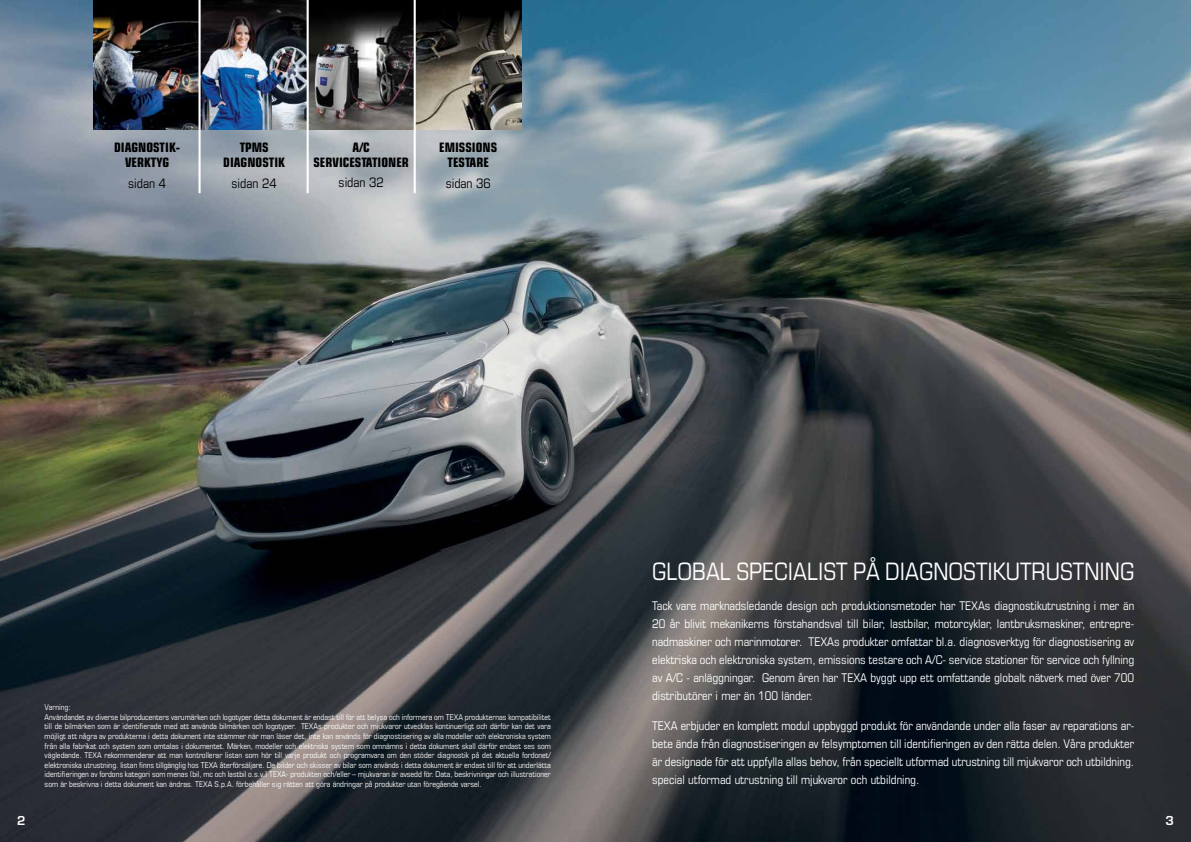
<style>
.page{position:relative;width:1191px;height:842px;background:#fff}
.page>*{position:absolute;margin:0;border:0;box-sizing:border-box;transform-origin:0 0}
.t1{font:condensed 24px "Eurostile";color:#fff}
.t2{font:700 condensed 13px/15.6px "Eurostile";color:#000;text-align:center}
.t3{font:condensed 13px "Eurostile";color:#000}
.t4{font:condensed 12px/18px "Eurostile";color:#fff;text-align:justify}
.t5{font:600 12px "Eurostile";color:#fff}
.t6{font:condensed 8px/9.6px "Eurostile";color:#fff}
</style>
<div class="page">
<img style="left:0;top:0;width:1191px;height:842px">
<img style="left:94px;top:0;width:428px;height:129px">
<hr style="left:198px;top:0;width:3px;height:193px;background:#fff">
<hr style="left:307px;top:0;width:2px;height:193px;background:#fff">
<hr style="left:414px;top:0;width:2px;height:193px;background:#fff">
<h2 class="t2" style="left:114px;top:139px;width:68px">DIAGNOSTIK-<br>VERKTYG</h2>
<h2 class="t3" style="left:128px;top:176px;width:39px">sidan 4</h2>
<h2 class="t2" style="left:223px;top:139px;width:63px">TPMS<br>DIAGNOSTIK</h2>
<h2 class="t3" style="left:232px;top:176px;width:47px">sidan 24</h2>
<h2 class="t2" style="left:313px;top:139px;width:97px">A/C<br>SERVICESTATIONER</h2>
<h2 class="t3" style="left:339px;top:174px;width:47px">sidan 32</h2>
<h2 class="t2" style="left:439px;top:139px;width:60px">EMISSIONS<br>TESTARE</h2>
<h2 class="t3" style="left:446px;top:176px;width:47px">sidan 36</h2>
<p class="t6" style="left:45px;top:702px;width:508px">Varning:<br>Användandet av diverse bilproducenters varumärken och logotyper detta dokument är endast till för att belysa och informera om TEXA produkternas kompatibilitet till de bilmärken som är identifierade med att använda bilmärken och logotyper. TEXAs produkter och mjukvaror utvecklas kontinuerligt och därför kan det vara möjligt att några av produkterna i detta dokument inte stämmer när man läser det, inte kan används för diagnostisering av alla modeller och elektroniska system från alla fabrikat och system som omtalas i dokumentet. Märken, modeller och elektriska system som omnämns i detta dokument skall därför endast ses som vägledande. TEXA rekommenderar att man kontrollerar listan som hör till varje produkt och programvara om den stöder diagnostik på det aktuella fordonet/ elektroniska utrustning. listan finns tillgänglig hos TEXA återförsäljare. De bilder och skisser av bilar som används i detta dokument är endast till för att underlätta identifieringen av fordons kategori som menas (bil, mc och lastbil o.s.v.) TEXA- produkten och/eller – mjukvaran är avsedd för. Data, beskrivningar och illustrationer som är beskrivna i detta dokument kan ändras. TEXA S.p.A. förbehåller sig rätten att göra ändringar på produkter utan föregående varsel.</p>
<h1 class="t1" style="left:652px;top:557px;width:483px">GLOBAL SPECIALIST PÅ DIAGNOSTIKUTRUSTNING</h1>
<p class="t4" style="left:652px;top:597px;width:483px">Tack vare marknadsledande design och produktionsmetoder har TEXAs diagnostikutrustning i mer än 20 år blivit mekanikerns förstahandsval till bilar, lastbilar, motorcyklar, lantbruksmaskiner, entrepre&shy;nadmaskiner och marinmotorer. TEXAs produkter omfattar bl.a. diagnosverktyg för diagnostisering av elektriska och elektroniska system, emissions testare och A/C- service stationer för service och fyllning av A/C - anläggningar. Genom åren har TEXA byggt upp ett omfattande globalt nätverk med över 700 distributörer i mer än 100 länder.</p>
<p class="t4" style="left:652px;top:717px;width:483px">TEXA erbjuder en komplett modul uppbyggd produkt för användande under alla faser av reparations ar&shy;bete ända från diagnostiseringen av felsymptomen till identifieringen av den rätta delen. Våra produkter är designade för att uppfylla allas behov, från speciellt utformad utrustning till mjukvaror och utbildning. special utformad utrustning till mjukvaror och utbildning.</p>
<h3 class="t5" style="left:17px;top:813px;width:10px">2</h3>
<h3 class="t5" style="left:1165px;top:813px;width:10px">3</h3>
</div>
